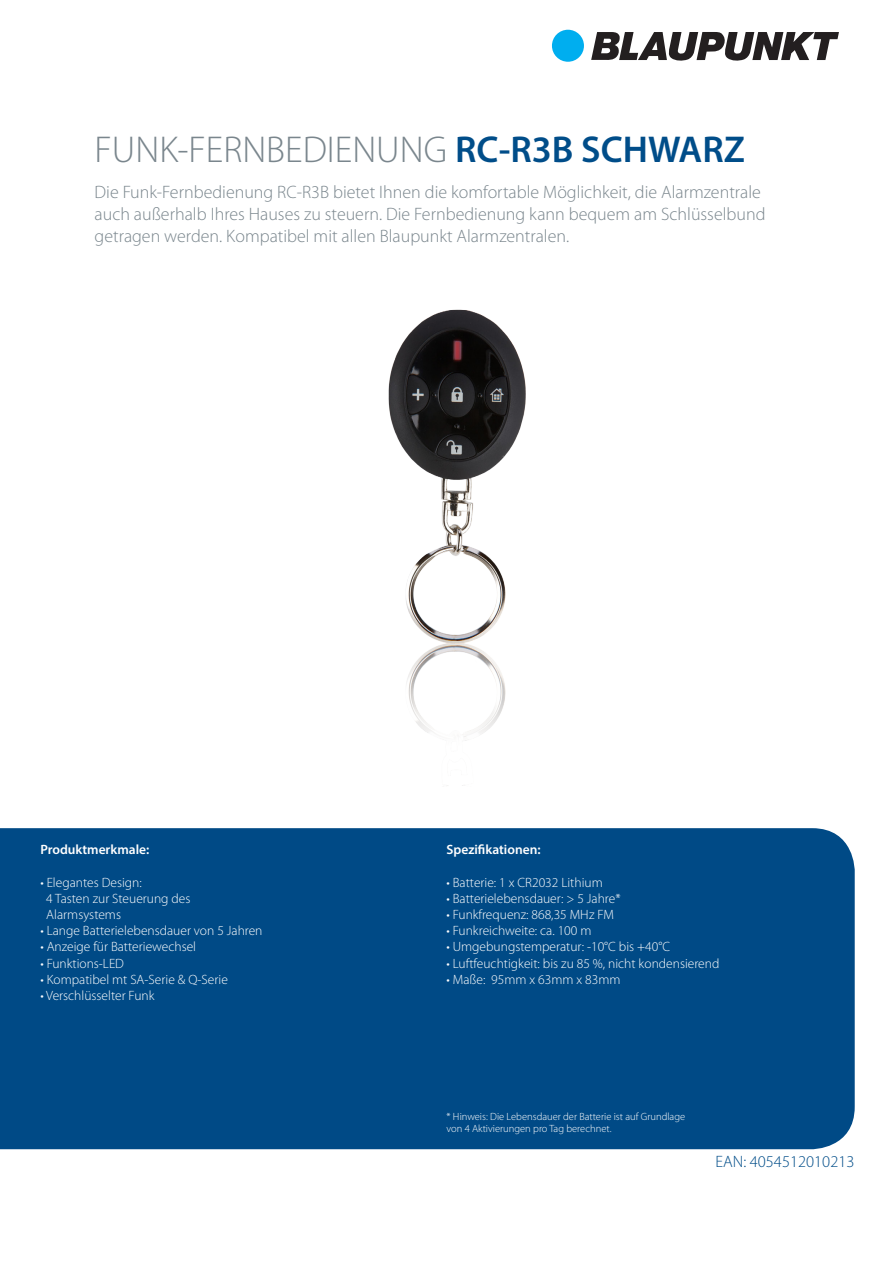
<style>
.page{position:relative;width:893px;height:1263px;background:#fff}
.page>*{position:absolute;margin:0;border:0;box-sizing:border-box;transform-origin:0 0}
.t1{font:300 37.5px "Myriad Pro";color:#7a868d}
.t2{font:300 18px/21.6px "Myriad Pro";color:#7a868d}
.t3{font:300 16.5px "Myriad Pro";color:#004d89}
.t4{font:300 13.5px "Myriad Pro";color:#fff}
.t5{font:600 13.5px "Myriad Pro";color:#fff}
.t6{font:300 10.5px "Myriad Pro";color:#fff}
.s1{font-weight:600;color:#004d89}
</style>
<div class="page">
<div style="left:0;top:828px;width:855px;height:321px;background:#004a86"></div>
<img style="left:388px;top:309px;width:138px;height:477px">
<div style="left:552px;top:30px;width:32px;height:32px;background:#00aeef;border-radius:50%"></div>
<svg style="left:591px;top:32px;width:248px;height:29px"></svg>
<p class="t1" style="left:95px;top:129px;width:652px">FUNK-FERNBEDIENUNG <span class="s1">RC-R3B SCHWARZ</span></p>
<p class="t2" style="left:95px;top:182px;width:672px">Die Funk-Fernbedienung RC-R3B bietet Ihnen die komfortable Möglichkeit, die Alarmzentrale auch außerhalb Ihres Hauses zu steuern. Die Fernbedienung kann bequem am Schlüsselbund getragen werden. Kompatibel mit allen Blaupunkt Alarmzentralen.</p>
<p class="t5" style="left:40px;top:841px;width:111px">Produktmerkmale:</p>
<p class="t4" style="left:40px;top:875px;width:103px">• Elegantes Design:</p>
<p class="t4" style="left:46px;top:891px;width:146px">4 Tasten zur Steuerung des</p>
<p class="t4" style="left:46px;top:907px;width:76px">Alarmsystems</p>
<p class="t4" style="left:40px;top:923px;width:224px">• Lange Batterielebensdauer von 5 Jahren</p>
<p class="t4" style="left:40px;top:939px;width:157px">• Anzeige für Batteriewechsel</p>
<p class="t4" style="left:40px;top:956px;width:85px">• Funktions-LED</p>
<p class="t4" style="left:40px;top:972px;width:189px">• Kompatibel mt SA-Serie &amp; Q-Serie</p>
<p class="t4" style="left:40px;top:988px;width:116px">• Verschlüsselter Funk</p>
<p class="t5" style="left:446px;top:841px;width:96px">Spezifikationen:</p>
<p class="t4" style="left:446px;top:875px;width:158px">• Batterie: 1 x CR2032 Lithium</p>
<p class="t4" style="left:446px;top:891px;width:176px">• Batterielebensdauer: &gt; 5 Jahre*</p>
<p class="t4" style="left:446px;top:907px;width:169px">• Funkfrequenz: 868,35 MHz FM</p>
<p class="t4" style="left:446px;top:923px;width:146px">• Funkreichweite: ca. 100 m</p>
<p class="t4" style="left:446px;top:939px;width:225px">• Umgebungstemperatur: -10°C bis +40°C</p>
<p class="t4" style="left:446px;top:956px;width:274px">• Luftfeuchtigkeit: bis zu 85 %, nicht kondensierend</p>
<p class="t4" style="left:446px;top:972px;width:176px">• Maße: 95mm x 63mm x 83mm</p>
<p class="t6" style="left:446px;top:1110px;width:240px">* Hinweis: Die Lebensdauer der Batterie ist auf Grundlage</p>
<p class="t6" style="left:446px;top:1123px;width:166px">von 4 Aktivierungen pro Tag berechnet.</p>
<p class="t3" style="left:715px;top:1152px;width:141px">EAN: 4054512010213</p>
</div>
